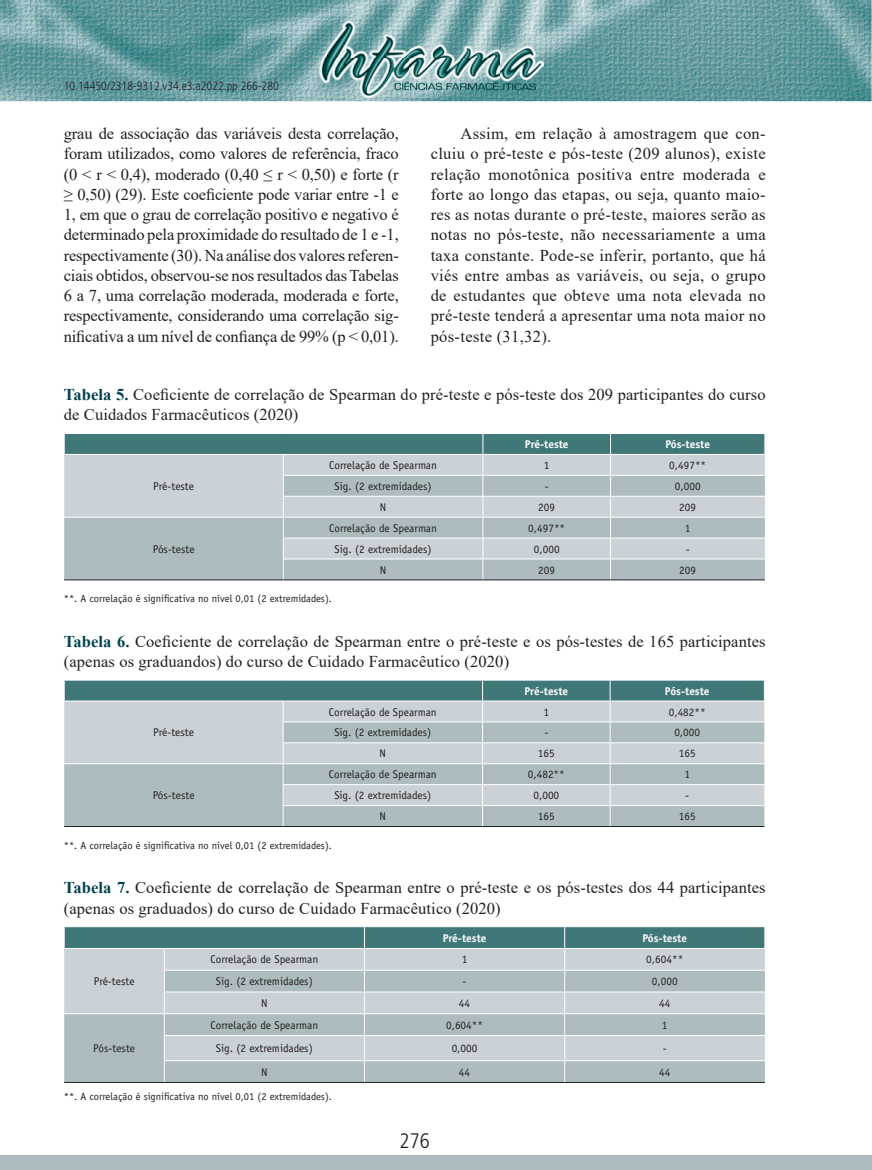
<style>
.page{position:relative;width:872px;height:1170px;background:#fff}
.page>*{position:absolute;margin:0;border:0;box-sizing:border-box;transform-origin:0 0}
.t1{font:300 condensed 21px "Frutiger LT Std";color:#231f20}
.t2{font:16.5px/20.2px "Times New Roman";letter-spacing:.01em;color:#231f20}
.t3{font:300 condensed 12px "Frutiger LT Std";color:#231f20}
.t4{font:11.25px "Officina Sans Std";color:#231f20}
.t5{font:700 11.25px "Officina Sans Std";color:#fff}
.t6{font:10.5px "Officina Sans Std";color:#231f20}
.s1{font-weight:700;color:#01414f}
</style>
<div class="page">
<img style="left:0;top:0;width:871px;height:101px">
<div style="left:0;top:1155px;width:872px;height:14px;background:#adbdbf"></div>
<img style="left:319px;top:20px;width:225px;height:77px">
<hr style="left:64px;top:579px;width:219px;height:1px;background:#231f20">
<hr style="left:283px;top:579px;width:200px;height:1px;background:#231f20">
<hr style="left:483px;top:579px;width:127px;height:1px;background:#231f20">
<hr style="left:610px;top:579px;width:155px;height:1px;background:#231f20">
<svg style="left:64px;top:433px;width:701px;height:146px;background:#adbec1"></svg>
<hr style="left:64px;top:454px;width:219px;height:1px;background:#fff">
<hr style="left:283px;top:454px;width:200px;height:1px;background:#fff">
<hr style="left:483px;top:454px;width:127px;height:1px;background:#fff">
<hr style="left:610px;top:454px;width:155px;height:1px;background:#fff">
<hr style="left:64px;top:826px;width:219px;height:1px;background:#231f20">
<hr style="left:283px;top:826px;width:199px;height:1px;background:#231f20">
<hr style="left:482px;top:826px;width:128px;height:1px;background:#231f20">
<hr style="left:610px;top:826px;width:154px;height:1px;background:#231f20">
<svg style="left:64px;top:680px;width:701px;height:146px;background:#adbec1"></svg>
<hr style="left:64px;top:700px;width:219px;height:1px;background:#fff">
<hr style="left:283px;top:700px;width:199px;height:1px;background:#fff">
<hr style="left:482px;top:700px;width:128px;height:1px;background:#fff">
<hr style="left:610px;top:700px;width:154px;height:1px;background:#fff">
<hr style="left:64px;top:1081px;width:100px;height:1px;background:#231f20">
<hr style="left:164px;top:1081px;width:200px;height:1px;background:#231f20">
<hr style="left:364px;top:1081px;width:200px;height:1px;background:#231f20">
<hr style="left:564px;top:1081px;width:201px;height:1px;background:#231f20">
<svg style="left:64px;top:926px;width:701px;height:155px;background:#adbec2"></svg>
<hr style="left:64px;top:948px;width:100px;height:1px;background:#fff">
<hr style="left:164px;top:948px;width:200px;height:1px;background:#fff">
<hr style="left:364px;top:948px;width:200px;height:1px;background:#fff">
<hr style="left:564px;top:948px;width:201px;height:1px;background:#fff">
<p class="t3" style="left:64px;top:79px;width:217px">10.14450/2318-9312.v34.e3.a2022.pp 266-280</p>
<p class="t2" style="left:64px;top:123px;width:336px;text-align:justify">grau de associação das variáveis desta correlação, foram utilizados, como valores de referência, fraco (0 &lt; r &lt; 0,4), moderado (0,40 ≤ r &lt; 0,50) e forte (r ≥ 0,50) (29). Este coeficiente pode variar entre -1 e 1, em que o grau de correlação positivo e negativo é determinado pela proximidade do resultado de 1 e -1, respectivamente (30). Na análise dos valores referen&shy;ciais obtidos, observou-se nos resultados das Tabelas 6 a 7, uma correlação moderada, moderada e forte, respectivamente, considerando uma correlação sig&shy;nificativa a um nível de confiança de 99% (p &lt; 0,01).</p>
<p class="t2" style="left:431px;top:123px;width:336px;text-align:justify;text-indent:30px">Assim, em relação à amostragem que con&shy;cluiu o pré-teste e pós-teste (209 alunos), existe relação monotônica positiva entre moderada e forte ao longo das etapas, ou seja, quanto maio&shy;res as notas durante o pré-teste, maiores serão as notas no pós-teste, não necessariamente a uma taxa constante. Pode-se inferir, portanto, que há viés entre ambas as variáveis, ou seja, o grupo de estudantes que obteve uma nota elevada no pré-teste tenderá a apresentar uma nota maior no pós-teste (31,32).</p>
<p class="t2" style="left:64px;top:384px;width:703px"><span class="s1">Tabela 5.</span> Coeficiente de correlação de Spearman do pré-teste e pós-teste dos 209 participantes do curso de Cuidados Farmacêuticos (2020)</p>
<p class="t5" style="left:525px;top:437px;width:45px">Pré-teste</p>
<p class="t5" style="left:665px;top:437px;width:46px">Pós-teste</p>
<p class="t4" style="left:153px;top:479px;width:42px">Pré-teste</p>
<p class="t4" style="left:329px;top:458px;width:109px">Correlação de Spearman</p>
<p class="t4" style="left:544px;top:458px;width:7px">1</p>
<p class="t4" style="left:669px;top:458px;width:39px">0,497**</p>
<p class="t4" style="left:334px;top:479px;width:98px">Sig. (2 extremidades)</p>
<p class="t4" style="left:545px;top:479px;width:5px">-</p>
<p class="t4" style="left:675px;top:479px;width:27px">0,000</p>
<p class="t4" style="left:380px;top:500px;width:8px">N</p>
<p class="t4" style="left:538px;top:500px;width:18px">209</p>
<p class="t4" style="left:679px;top:500px;width:18px">209</p>
<p class="t4" style="left:329px;top:521px;width:109px">Correlação de Spearman</p>
<p class="t4" style="left:528px;top:521px;width:39px">0,497**</p>
<p class="t4" style="left:685px;top:521px;width:7px">1</p>
<p class="t4" style="left:334px;top:542px;width:98px">Sig. (2 extremidades)</p>
<p class="t4" style="left:534px;top:542px;width:27px">0,000</p>
<p class="t4" style="left:685px;top:542px;width:5px">-</p>
<p class="t4" style="left:380px;top:563px;width:8px">N</p>
<p class="t4" style="left:538px;top:563px;width:18px">209</p>
<p class="t4" style="left:679px;top:563px;width:18px">209</p>
<p class="t6" style="left:64px;top:592px;width:270px">**. A correlação é significativa no nível 0,01 (2 extremidades).</p>
<p class="t2" style="left:64px;top:630px;width:703px"><span class="s1">Tabela 6.</span> Coeficiente de correlação de Spearman entre o pré-teste e os pós-testes de 165 participantes (apenas os graduandos) do curso de Cuidado Farmacêutico (2020)</p>
<p class="t5" style="left:524px;top:683px;width:45px">Pré-teste</p>
<p class="t5" style="left:665px;top:683px;width:46px">Pós-teste</p>
<p class="t4" style="left:153px;top:726px;width:42px">Pré-teste</p>
<p class="t4" style="left:153px;top:542px;width:43px">Pós-teste</p>
<p class="t4" style="left:329px;top:705px;width:109px">Correlação de Spearman</p>
<p class="t4" style="left:543px;top:705px;width:7px">1</p>
<p class="t4" style="left:668px;top:705px;width:39px">0,482**</p>
<p class="t4" style="left:334px;top:726px;width:98px">Sig. (2 extremidades)</p>
<p class="t4" style="left:544px;top:726px;width:5px">-</p>
<p class="t4" style="left:674px;top:726px;width:27px">0,000</p>
<p class="t4" style="left:379px;top:747px;width:8px">N</p>
<p class="t4" style="left:538px;top:747px;width:18px">165</p>
<p class="t4" style="left:679px;top:747px;width:18px">165</p>
<p class="t4" style="left:329px;top:767px;width:109px">Correlação de Spearman</p>
<p class="t4" style="left:528px;top:767px;width:39px">0,482**</p>
<p class="t4" style="left:684px;top:767px;width:7px">1</p>
<p class="t4" style="left:334px;top:788px;width:98px">Sig. (2 extremidades)</p>
<p class="t4" style="left:533px;top:788px;width:27px">0,000</p>
<p class="t4" style="left:685px;top:788px;width:5px">-</p>
<p class="t4" style="left:379px;top:809px;width:8px">N</p>
<p class="t4" style="left:538px;top:809px;width:18px">165</p>
<p class="t4" style="left:679px;top:809px;width:18px">165</p>
<p class="t6" style="left:64px;top:838px;width:270px">**. A correlação é significativa no nível 0,01 (2 extremidades).</p>
<p class="t2" style="left:64px;top:877px;width:703px"><span class="s1">Tabela 7.</span> Coeficiente de correlação de Spearman entre o pré-teste e os pós-testes dos 44 participantes (apenas os graduados) do curso de Cuidado Farmacêutico (2020)</p>
<p class="t5" style="left:443px;top:930px;width:45px">Pré-teste</p>
<p class="t5" style="left:642px;top:930px;width:46px">Pós-teste</p>
<p class="t4" style="left:94px;top:974px;width:42px">Pré-teste</p>
<p class="t4" style="left:153px;top:788px;width:43px">Pós-teste</p>
<p class="t4" style="left:210px;top:952px;width:109px">Correlação de Spearman</p>
<p class="t4" style="left:462px;top:952px;width:7px">1</p>
<p class="t4" style="left:646px;top:952px;width:39px">0,604**</p>
<p class="t4" style="left:216px;top:974px;width:98px">Sig. (2 extremidades)</p>
<p class="t4" style="left:462px;top:974px;width:5px">-</p>
<p class="t4" style="left:652px;top:974px;width:27px">0,000</p>
<p class="t4" style="left:261px;top:996px;width:8px">N</p>
<p class="t4" style="left:459px;top:996px;width:13px">44</p>
<p class="t4" style="left:659px;top:996px;width:13px">44</p>
<p class="t4" style="left:210px;top:1018px;width:109px">Correlação de Spearman</p>
<p class="t4" style="left:446px;top:1018px;width:39px">0,604**</p>
<p class="t4" style="left:662px;top:1018px;width:7px">1</p>
<p class="t4" style="left:216px;top:1041px;width:98px">Sig. (2 extremidades)</p>
<p class="t4" style="left:451px;top:1041px;width:27px">0,000</p>
<p class="t4" style="left:663px;top:1041px;width:5px">-</p>
<p class="t4" style="left:261px;top:1065px;width:8px">N</p>
<p class="t4" style="left:459px;top:1065px;width:13px">44</p>
<p class="t4" style="left:659px;top:1065px;width:13px">44</p>
<p class="t6" style="left:64px;top:1090px;width:270px">**. A correlação é significativa no nível 0,01 (2 extremidades).</p>
<p class="t4" style="left:93px;top:1041px;width:43px">Pós-teste</p>
<p class="t1" style="left:399px;top:1128px;width:32px">276</p>
</div>
